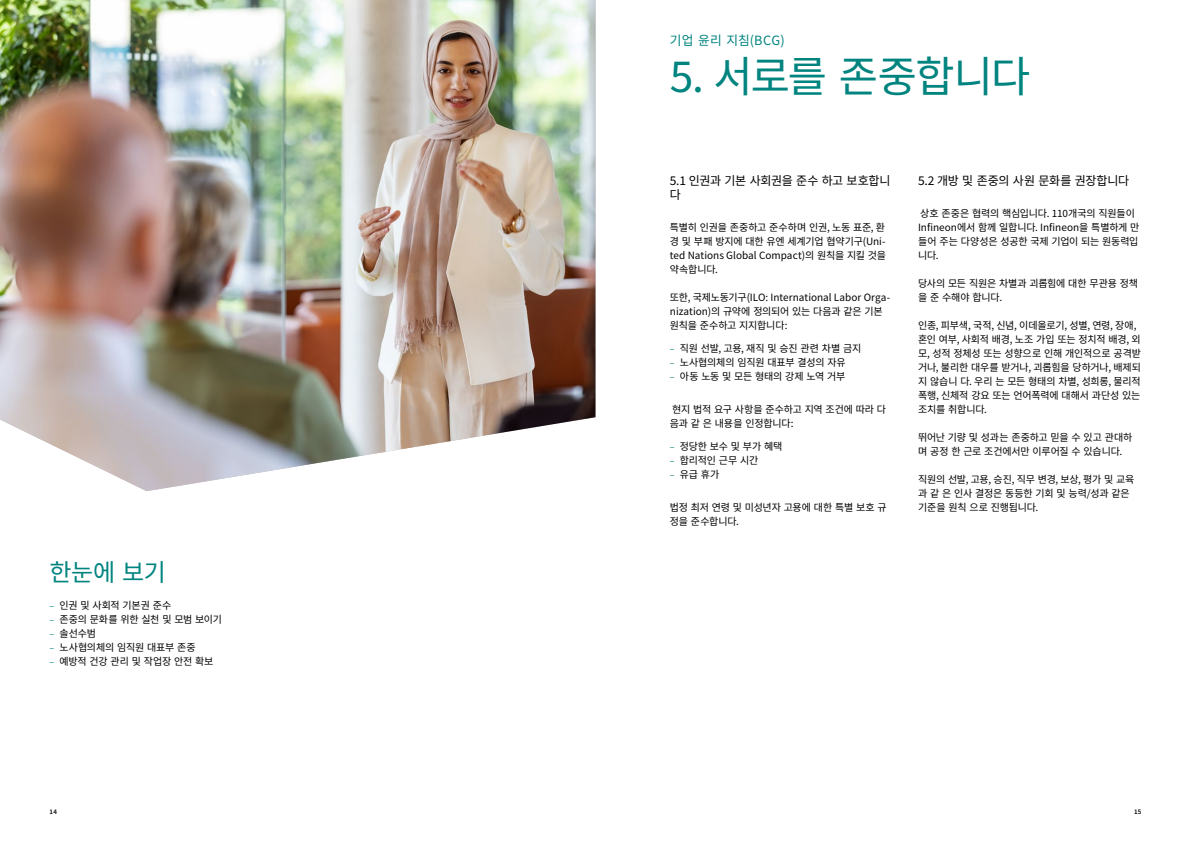
<style>
.page{position:relative;width:1191px;height:842px;background:#fff}
.page>*{position:absolute;margin:0;border:0;box-sizing:border-box;transform-origin:0 0}
.t1{font:42.5px "Source Han Sans K";letter-spacing:-.04em;color:#00847f}
.t2{font:24px "Source Han Sans K";color:#00847f}
.t3{font:12.8px "Source Han Sans K";letter-spacing:.015em;color:#00847f}
.t4{font:12px/14px "Source Han Sans K";letter-spacing:-.025em;color:#000}
.t5{font:10px/14px "Source Han Sans K";letter-spacing:-.015em;color:#000}
.t6{font:600 7px "Source Sans 3";color:#000}
.s1{font-family:"Source Sans 3";color:#00847f}
</style>
<div class="page">
<img style="left:0;top:0;width:595px;height:491px">
<p class="t3" style="left:670px;top:33px;width:116px">기업 윤리 지침(BCG)</p>
<h1 class="t1" style="left:670px;top:52px;width:362px">5. 서로를 존중합니다</h1>
<h2 class="t2" style="left:50px;top:559px;width:118px">한눈에 보기</h2>
<p class="t5" style="left:50px;top:599px;width:123px"><span class="s1">–</span> 인권 및 사회적 기본권 준수</p>
<p class="t5" style="left:50px;top:613px;width:174px"><span class="s1">–</span> 존중의 문화를 위한 실천 및 모범 보이기</p>
<p class="t5" style="left:50px;top:627px;width:48px"><span class="s1">–</span> 솔선수범</p>
<p class="t5" style="left:50px;top:641px;width:148px"><span class="s1">–</span> 노사협의체의 임직원 대표부 존중</p>
<p class="t5" style="left:50px;top:655px;width:165px"><span class="s1">–</span> 예방적 건강 관리 및 작업장 안전 확보</p>
<p class="t4" style="left:670px;top:173px;width:222px">5.1 인권과 기본 사회권을 준수 하고 보호합니 다</p>
<p class="t5" style="left:670px;top:221px;width:218px;text-align:justify">특별히 인권을 존중하고 준수하며 인권, 노동 표준, 환 경 및 부패 방지에 대한 유엔 세계기업 협약기구(Uni&shy;ted Nations Global Compact)의 원칙을 지킬 것을 약속합니다.</p>
<p class="t5" style="left:670px;top:291px;width:222px">또한, 국제노동기구(ILO: International Labor Orga&shy;nization)의 규약에 정의되어 있는 다음과 같은 기본 원칙을 준수하고 지지합니다:</p>
<p class="t5" style="left:670px;top:341px;width:193px"><span class="s1">–</span> 직원 선발, 고용, 재직 및 승진 관련 차별 금지</p>
<p class="t5" style="left:670px;top:355px;width:177px"><span class="s1">–</span> 노사협의체의 임직원 대표부 결성의 자유</p>
<p class="t5" style="left:670px;top:369px;width:177px"><span class="s1">–</span> 아동 노동 및 모든 형태의 강제 노역 거부</p>
<p class="t5" style="left:670px;top:403px;width:218px">현지 법적 요구 사항을 준수하고 지역 조건에 따라 다 음과 같 은 내용을 인정합니다:</p>
<p class="t5" style="left:670px;top:439px;width:114px"><span class="s1">–</span> 정당한 보수 및 부가 혜택</p>
<p class="t5" style="left:670px;top:453px;width:90px"><span class="s1">–</span> 합리적인 근무 시간</p>
<p class="t5" style="left:670px;top:467px;width:51px"><span class="s1">–</span> 유급 휴가</p>
<p class="t5" style="left:670px;top:501px;width:218px">법정 최저 연령 및 미성년자 고용에 대한 특별 보호 규 정을 준수합니다.</p>
<p class="t4" style="left:918px;top:173px;width:213px">5.2 개방 및 존중의 사원 문화를 권장합니다</p>
<p class="t5" style="left:918px;top:207px;width:223px">상호 존중은 협력의 핵심입니다. 110개국의 직원들이<br>Infineon에서 함께 일합니다. Infineon을 특별하게 만 들어 주는 다양성은 성공한 국제 기업이 되는 원동력입 니다.</p>
<p class="t5" style="left:918px;top:277px;width:221px">당사의 모든 직원은 차별과 괴롭힘에 대한 무관용 정책 을 준 수해야 합니다.</p>
<p class="t5" style="left:918px;top:319px;width:224px">인종, 피부색, 국적, 신념, 이데올로기, 성별, 연령, 장애, 혼인 여부, 사회적 배경, 노조 가입 또는 정치적 배경, 외 모, 성적 정체성 또는 성향으로 인해 개인적으로 공격받 거나, 불리한 대우를 받거나, 괴롭힘을 당하거나, 배제되 지 않습니 다. 우리 는 모든 형태의 차별, 성희롱, 물리적 폭행, 신체적 강요 또는 언어폭력에 대해서 과단성 있는 조치를 취합니다.</p>
<p class="t5" style="left:918px;top:431px;width:216px">뛰어난 기량 및 성과는 존중하고 믿을 수 있고 관대하 며 공정 한 근로 조건에서만 이루어질 수 있습니다.</p>
<p class="t5" style="left:918px;top:473px;width:218px">직원의 선발, 고용, 승진, 직무 변경, 보상, 평가 및 교육 과 같 은 인사 결정은 동등한 기회 및 능력/성과 같은 기준을 원칙 으로 진행됩니다.</p>
<p class="t6" style="left:50px;top:807px;width:9px">14</p>
<p class="t6" style="left:1134px;top:807px;width:9px">15</p>
</div>
